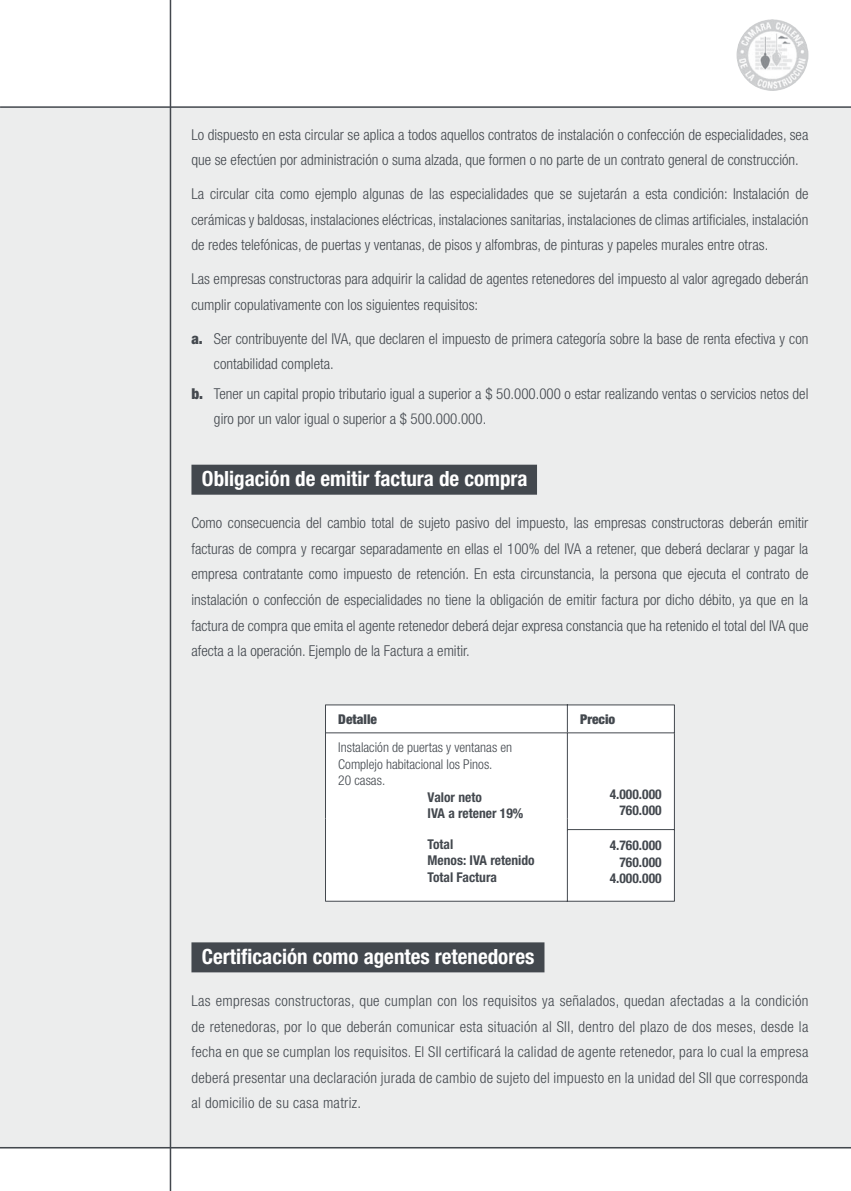
<style>
.page{position:relative;width:851px;height:1191px;background:#fff}
.page>*{position:absolute;margin:0;border:0;box-sizing:border-box;transform-origin:0 0}
._03_Subt__1__barra{font:700 condensed 21px "Helvetica Neue";color:#fff}
._01__Texto{font:300 condensed 15px/25.5px "Helvetica Neue";color:#43484e;text-align:justify}
._01__Texto_tabulado{font:300 condensed 15px/25.5px "Helvetica Neue";color:#43484e}
._06__Tabla__Texto{font:700 condensed 13.5px "Helvetica Neue";color:#43484e}
._06__Tabla__Texto-2{font:300 condensed 13.5px/16.5px "Helvetica Neue";color:#43484e}
._06__Tabla__Datos{font:900 condensed 13.5px "Helvetica Neue";color:#43484e}
.s1{font-weight:900}
.s2{color:#43484e}
</style>
<div class="page">
<div style="left:0;top:107px;width:850px;height:1041px;background:#eceded"></div>
<hr style="left:0;top:1147px;width:850px;height:1px;background:#43484e">
<hr style="left:170px;top:0;width:1px;height:1191px;background:#43484e">
<hr style="left:0;top:106px;width:850px;height:2px;background:#43484e">
<img style="left:736px;top:19px;width:72px;height:72px;border-radius:50%">
<div style="left:191px;top:465px;width:346px;height:30px;background:#43484e"></div>
<div style="left:191px;top:942px;width:353px;height:30px;background:#43484e"></div>
<div style="left:326px;top:705px;width:348px;height:196px;background:#fff"></div>
<hr style="left:674px;top:733px;width:1px;height:85px;background:#43484e">
<hr style="left:325px;top:829px;width:1px;height:72px;background:#43484e">
<hr style="left:567px;top:829px;width:107px;height:1px;background:#43484e">
<svg style="left:674px;top:818px;width:1px;height:12px"></svg>
<hr style="left:567px;top:830px;width:1px;height:71px;background:#43484e">
<hr style="left:674px;top:830px;width:1px;height:71px;background:#43484e">
<hr style="left:325px;top:901px;width:242px;height:1px;background:#43484e">
<hr style="left:567px;top:901px;width:107px;height:1px;background:#43484e">
<hr style="left:325px;top:704px;width:242px;height:1px;background:#43484e">
<hr style="left:567px;top:704px;width:107px;height:1px;background:#43484e">
<svg style="left:567px;top:705px;width:1px;height:27px"></svg>
<hr style="left:567px;top:732px;width:107px;height:1px;background:#43484e">
<svg style="left:674px;top:705px;width:1px;height:28px"></svg>
<hr style="left:325px;top:732px;width:242px;height:1px;background:#43484e">
<svg style="left:325px;top:705px;width:1px;height:27px"></svg>
<hr style="left:325px;top:733px;width:1px;height:85px;background:#43484e">
<hr style="left:567px;top:733px;width:1px;height:85px;background:#43484e">
<p class="_01__Texto" style="left:191px;top:121px;width:618px">Lo dispuesto en esta circular se aplica a todos aquellos contratos de instalación o confección de especialidades, sea que se efectúen por administración o suma alzada, que formen o no parte de un contrato general de construcción.</p>
<p class="_01__Texto" style="left:191px;top:181px;width:618px">La circular cita como ejemplo algunas de las especialidades que se sujetarán a esta condición: Instalación de cerámicas y baldosas, instalaciones eléctricas, instalaciones sanitarias, instalaciones de climas artificiales, instalación de redes telefónicas, de puertas y ventanas, de pisos y alfombras, de pinturas y papeles murales entre otras.</p>
<p class="_01__Texto" style="left:191px;top:266px;width:618px">Las empresas constructoras para adquirir la calidad de agentes retenedores del impuesto al valor agregado deberán cumplir copulativamente con los siguientes requisitos:</p>
<p class="_01__Texto_tabulado" style="left:214px;top:325px;width:596px;text-indent:-22px"><span class="s1">a.</span> Ser contribuyente del IVA, que declaren el impuesto de primera categoría sobre la base de renta efectiva y con contabilidad completa.</p>
<p class="_01__Texto_tabulado" style="left:214px;top:381px;width:596px;text-indent:-22px"><span class="s1">b.</span> Tener un capital propio tributario igual a superior a $ 50.000.000 o estar realizando ventas o servicios netos del giro por un valor igual o superior a $ 500.000.000.</p>
<p class="_03_Subt__1__barra" style="left:202px;top:466px;width:337px">Obligación de emitir factura de compra<span class="s2">..</span></p>
<p class="_01__Texto" style="left:191px;top:510px;width:618px">Como consecuencia del cambio total de sujeto pasivo del impuesto, las empresas constructoras deberán emitir facturas de compra y recargar separadamente en ellas el 100% del IVA a retener, que deberá declarar y pagar la empresa contratante como impuesto de retención. En esta circunstancia, la persona que ejecuta el contrato de instalación o confección de especialidades no tiene la obligación de emitir factura por dicho débito, ya que en la factura de compra que emita el agente retenedor deberá dejar expresa constancia que ha retenido el total del IVA que afecta a la operación. Ejemplo de la Factura a emitir.</p>
<p class="_06__Tabla__Datos" style="left:338px;top:711px;width:40px">Detalle</p>
<p class="_06__Tabla__Datos" style="left:580px;top:711px;width:37px">Precio</p>
<p class="_06__Tabla__Texto-2" style="left:338px;top:739px;width:175px">Instalación de puertas y ventanas en<br>Complejo habitacional los Pinos.</p>
<p class="_06__Tabla__Texto-2" style="left:338px;top:772px;width:48px">20 casas.</p>
<p class="_06__Tabla__Texto" style="left:427px;top:788px;width:56px">Valor neto</p>
<p class="_06__Tabla__Texto" style="left:427px;top:805px;width:97px">IVA a retener 19%</p>
<p class="_06__Tabla__Texto" style="left:609px;top:786px;width:53px">4.000.000</p>
<p class="_06__Tabla__Texto" style="left:619px;top:802px;width:44px">760.000</p>
<p class="_06__Tabla__Texto" style="left:427px;top:835px;width:27px">Total</p>
<p class="_06__Tabla__Texto" style="left:427px;top:852px;width:108px">Menos: IVA retenido</p>
<p class="_06__Tabla__Texto" style="left:427px;top:868px;width:71px">Total Factura</p>
<p class="_06__Tabla__Texto" style="left:609px;top:837px;width:53px">4.760.000</p>
<p class="_06__Tabla__Texto" style="left:619px;top:853px;width:44px">760.000</p>
<p class="_06__Tabla__Texto" style="left:609px;top:870px;width:53px">4.000.000</p>
<p class="_03_Subt__1__barra" style="left:202px;top:943px;width:344px">Certificación como agentes retenedores<span class="s2">..</span></p>
<p class="_01__Texto" style="left:191px;top:988px;width:618px">Las empresas constructoras, que cumplan con los requisitos ya señalados, quedan afectadas a la condición de retenedoras, por lo que deberán comunicar esta situación al SII, dentro del plazo de dos meses, desde la fecha en que se cumplan los requisitos. El SII certificará la calidad de agente retenedor, para lo cual la empresa deberá presentar una declaración jurada de cambio de sujeto del impuesto en la unidad del SII que corresponda al domicilio de su casa matriz.</p>
</div>
